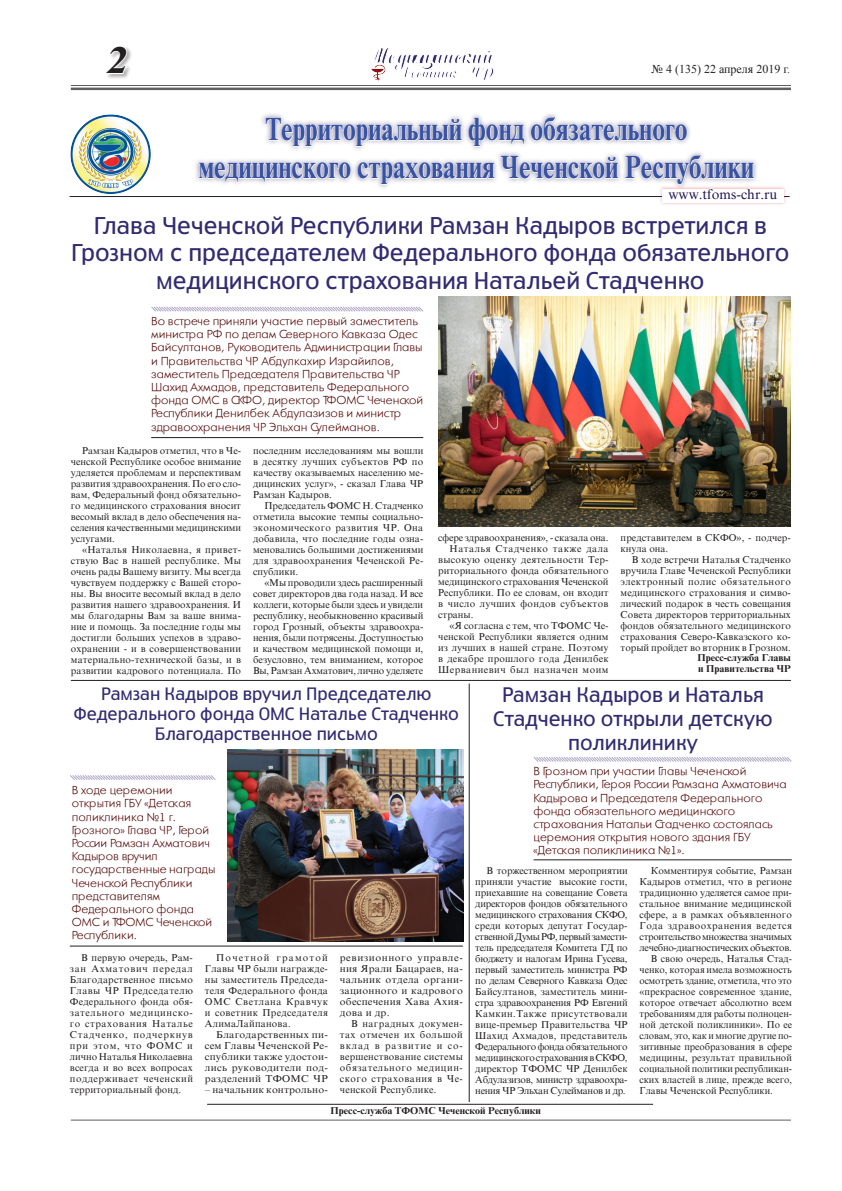
<style>
.page{position:relative;width:842px;height:1191px;background:#fff}
.page>*{position:absolute;margin:0;border:0;box-sizing:border-box;transform-origin:0 0}
.Текст_МЕДВЕСТ{font:italic 700 38.3px "Times NR Cyr";color:#231f20}
.Заг_МЕД_ВЕСТ{font:700 31.7px "Newton C";color:#3853a3;scale:.8 1}
.Стиль_абзаца_11{font:23px/27.6px "Truth CYR";color:#312b71;text-align:center}
.Стиль_абзаца_11-2{font:19.9px/23.9px "Truth CYR";color:#312b71;text-align:center}
.Стиль_абзаца_11-3{font:17px/20.4px "Truth CYR";color:#312b71;text-align:center}
.Текст_МЕДВЕСТ-2{font:14px "Times NR Cyr";color:#1f1350}
.t1{font:12px "Times New Roman";color:#231f20}
.ЛИД_новый{font:300 11px/13.2px "A Futura Orto Lt";color:#510000}
.Текст_МЕДВЕСТ-3{font:10px/11px "Times NR Cyr";letter-spacing:.005em;color:#231f20;text-align:justify}
.Текст_МЕДВЕСТ-4{font:10px/11px "Times NR Cyr";letter-spacing:.005em;color:#231f20;text-align:justify;scale:1.06 1}
.Текст_МЕДВЕСТ-5{font:700 10px "Times NR Cyr";color:#231f20}
.подпись_Мед_вест{font:700 10px "Times NR Cyr";color:#231f20}
</style>
<div class="page">
<hr style="left:71px;top:1119px;width:720px;height:1px;background:#5f5f62">
<div style="left:106px;top:45px;width:27px;height:35px;background:#231f20;opacity:.35"></div>
<svg style="left:106px;top:45px;width:25px;height:30px"></svg>
<hr style="left:71px;top:85px;width:720px;height:1px;background:#5f5f62">
<hr style="left:71px;top:88px;width:720px;height:2px;background:#5f5f62">
<svg style="left:374px;top:48px;width:120px;height:33px"></svg>
<img style="left:371px;top:64px;width:15px;height:17px">
<svg style="left:265px;top:116px;width:423px;height:31px"></svg>
<hr style="left:70px;top:196px;width:720px;height:1px;background:#231f20">
<div style="left:659px;top:185px;width:128px;height:20px;background:#ee2f2a;opacity:.42"></div>
<div style="left:662px;top:188px;width:122px;height:14px;background:#fff"></div>
<svg style="left:198px;top:154px;width:580px;height:46px"></svg>
<img style="left:70px;top:114px;width:81px;height:80px">
<svg style="left:151px;top:306px;width:272px;height:6px"></svg>
<svg style="left:70px;top:775px;width:146px;height:5px"></svg>
<hr style="left:151px;top:437px;width:272px;height:1px;background:#231f20">
<hr style="left:70px;top:945px;width:393px;height:1px;background:#231f20">
<img style="left:438px;top:297px;width:353px;height:229px">
<img style="left:228px;top:749px;width:235px;height:192px">
<hr style="left:71px;top:680px;width:720px;height:1px;background:#231f20">
<hr style="left:207px;top:1104px;width:446px;height:1px;background:#231f20">
<svg style="left:533px;top:757px;width:259px;height:5px"></svg>
<hr style="left:534px;top:859px;width:258px;height:1px;background:#231f20">
<hr style="left:469px;top:683px;width:1px;height:419px;background:#231f20">
<p class="Текст_МЕДВЕСТ" style="left:106px;top:40px;width:28px">2</p>
<p class="t1" style="left:651px;top:60px;width:140px">№ 4 (135) 22 апреля 2019 г.</p>
<p class="Заг_МЕД_ВЕСТ" style="left:265px;top:112px;width:529px">Территориальный фонд обязательного</p>
<p class="Заг_МЕД_ВЕСТ" style="left:199px;top:150px;width:696px">медицинского страхования Чеченской Республики</p>
<p class="Текст_МЕДВЕСТ-2" style="left:668px;top:186px;width:110px">www.tfoms-chr.ru</p>
<p class="Стиль_абзаца_11" style="left:71px;top:211px;width:720px">Глава Чеченской Республики Рамзан Кадыров встретился в<br>Грозном с председателем Федерального фонда обязательного медицинского страхования Натальей Стадченко</p>
<p class="ЛИД_новый" style="left:151px;top:315px;width:274px">Во встрече приняли участие первый заместитель министра РФ по делам Северного Кавказа Одес Байсултанов, Руководитель Администрации Главы и Правительства ЧР Абдулкахир Израйилов, заместитель Председателя Правительства ЧР Шахид Ахмадов, представитель Федерального фонда ОМС в СКФО, директор ТФОМС Чеченской Республики Денилбек Абдулазизов и министр здравоохранения ЧР Эльхан Сулейманов.</p>
<p class="Текст_МЕДВЕСТ-3" style="left:71px;top:445px;width:172px;text-indent:11px">Рамзан Кадыров отметил, что в Че&shy;ченской Республике особое внимание уделяется проблемам и перспективам развития здравоохранения. По его сло&shy;вам, Федеральный фонд обязательно&shy;го медицинского страхования вносит весомый вклад в дело обеспечения на&shy;селения качественными медицинскими услугами.</p>
<p class="Текст_МЕДВЕСТ-3" style="left:71px;top:544px;width:172px;text-indent:11px">«Наталья Николаевна, я привет&shy;ствую Вас в нашей республике. Мы очень рады Вашему визиту. Мы всегда чувствуем поддержку с Вашей сторо&shy;ны. Вы вносите весомый вклад в дело развития нашего здравоохранения. И мы благодарны Вам за ваше внима&shy;ние и помощь. За последние годы мы достигли больших успехов в здраво&shy;охранении - и в совершенствовании материально-технической базы, и в развитии кадрового потенциала. По</p>
<p class="Текст_МЕДВЕСТ-3" style="left:253px;top:445px;width:172px">последним исследованиям мы вошли в десятку лучших субъектов РФ по качеству оказываемых населению ме&shy;дицинских услуг», - сказал Глава ЧР Рамзан Кадыров.</p>
<p class="Текст_МЕДВЕСТ-3" style="left:253px;top:500px;width:172px;text-indent:11px">Председатель ФОМС Н. Стадченко отметила высокие темпы социально&shy;экономического развития ЧР. Она добавила, что последние годы озна&shy;меновались большими достижениями для здравоохранения Чеченской Ре&shy;спублики.</p>
<p class="Текст_МЕДВЕСТ-3" style="left:253px;top:577px;width:172px;text-indent:11px">«Мы проводили здесь расширенный совет директоров два года назад. И все коллеги, которые были здесь и увидели республику, необыкновенно красивый город Грозный, объекты здравоохра&shy;нения, были потрясены. Доступностью и качеством медицинской помощи и, безусловно, тем вниманием, которое Вы, Рамзан Ахматович, лично уделяете</p>
<p class="Текст_МЕДВЕСТ-3" style="left:438px;top:532px;width:172px">сфере здравоохранения», - сказала она.</p>
<p class="Текст_МЕДВЕСТ-3" style="left:438px;top:543px;width:172px;text-indent:11px">Наталья Стадченко также дала высокую оценку деятельности Тер&shy;риториального фонда обязательного медицинского страхования Чеченской Республики. По ее словам, он входит в число лучших фондов субъектов страны.</p>
<p class="Текст_МЕДВЕСТ-3" style="left:438px;top:620px;width:172px;text-indent:11px">«Я согласна с тем, что ТФОМС Че&shy;ченской Республики является одним из лучших в нашей стране. Поэтому в декабре прошлого года Денилбек Шерваниевич был назначен моим</p>
<p class="Текст_МЕДВЕСТ-3" style="left:621px;top:532px;width:172px">представителем в СКФО», - подчер&shy;кнула она.</p>
<p class="Текст_МЕДВЕСТ-3" style="left:621px;top:554px;width:172px;text-indent:11px">В ходе встречи Наталья Стадченко вручила Главе Чеченской Республики электронный полис обязательного медицинского страхования и симво&shy;лический подарок в честь совещания Совета директоров территориальных фондов обязательного медицинского страхования Северо-Кавказского ко&shy;торый пройдет во вторник в Грозном.</p>
<p class="подпись_Мед_вест" style="left:697px;top:652px;width:95px">Пресс-служба Главы</p>
<p class="подпись_Мед_вест" style="left:698px;top:663px;width:94px">и Правительства ЧР</p>
<p class="Стиль_абзаца_11-3" style="left:74px;top:683px;width:386px">Рамзан Кадыров вручил Председателю<br>Федерального фонда ОМС Наталье Стадченко<br>Благодарственное письмо</p>
<p class="ЛИД_новый" style="left:72px;top:784px;width:145px">В ходе церемонии открытия ГБУ «Детская поликлиника №1 г.<br>Грозного» Глава ЧР, Герой<br>России Рамзан Ахматович<br>Кадыров вручил государственные награды<br>Чеченской Республики представителям<br>Федерального фонда<br>ОМС и ТФОМС Чеченской<br>Республики.</p>
<p class="Текст_МЕДВЕСТ-3" style="left:70px;top:952px;width:125px;text-indent:11px">В первую очередь, Рам&shy;зан Ахматович передал Благодарственное письмо Главы ЧР Председателю Федерального фонда обя&shy;зательного медицинско&shy;го страхования Наталье Стадченко, подчеркнув при этом, что ФОМС и лично Наталья Николаевна всегда и во всех вопросах поддерживает чеченский территориальный фонд.</p>
<p class="Текст_МЕДВЕСТ-3" style="left:205px;top:952px;width:124px;text-indent:11px">Почетной грамотой Главы ЧР были награжде&shy;ны заместитель Председа&shy;теля Федерального фонда ОМС Светлана Кравчук и советник Председателя АлимаЛайпанова.</p>
<p class="Текст_МЕДВЕСТ-4" style="left:205px;top:1029px;width:118px;text-indent:11px">Благодарственных пи&shy;сем Главы Чеченской Ре&shy;спублики также удостои&shy;лись руководители под&shy;разделений ТФОМС ЧР</p>
<p class="Текст_МЕДВЕСТ-4" style="left:205px;top:1084px;width:118px">– начальник контрольно-</p>
<p class="Текст_МЕДВЕСТ-4" style="left:340px;top:952px;width:118px">ревизионного управле&shy;ния Ярали Бацараев, на&shy;чальник отдела органи&shy;зационного и кадрового обеспечения Хава Ахия&shy;дова и др.</p>
<p class="Текст_МЕДВЕСТ-3" style="left:340px;top:1018px;width:124px;text-indent:11px">В наградных докумен&shy;тах отмечен их большой вклад в развитие и со&shy;вершенствование системы обязательного медицин&shy;ского страхования в Че&shy;ченской Республике.</p>
<p class="Стиль_абзаца_11-2" style="left:493px;top:683px;width:281px">Рамзан Кадыров и Наталья<br>Стадченко открыли детскую поликлинику</p>
<p class="ЛИД_новый" style="left:534px;top:765px;width:255px">В Грозном при участии Главы Чеченской Республики, Героя России Рамзана Ахматовича Кадырова и Председателя Федерального фонда обязательного медицинского страхования Натальи Стадченко состоялась церемония открытия нового здания ГБУ «Детская поликлиника №1».</p>
<p class="Текст_МЕДВЕСТ-3" style="left:475px;top:865px;width:154px;text-indent:11px">В торжественном мероприятии приняли участие высокие гости, приехавшие на совещание Совета директоров фондов обязательного медицинского страхования СКФО, среди которых депутат Государ&shy;ственной Думы РФ, первый замести&shy;тель председателя Комитета ГД по бюджету и налогам Ирина Гусева, первый заместитель министра РФ по делам Северного Кавказа Одес Байсултанов, заместитель мини&shy;стра здравоохранения РФ Евгений Камкин.Также присутствовали вице-премьер Правительства ЧР Шахид Ахмадов, представитель Федерального фонда обязательного медицинского страхования в СКФО, директор ТФОМС ЧР Денилбек Абдулазизов, министр здравоохра&shy;нения ЧР Эльхан Сулейманов и др.</p>
<p class="Текст_МЕДВЕСТ-3" style="left:640px;top:865px;width:154px;text-indent:11px">Комментируя событие, Рамзан Кадыров отметил, что в регионе традиционно уделяется самое при&shy;стальное внимание медицинской сфере, а в рамках объявленного Года здравоохранения ведется строительство множества значимых лечебно-диагностических объектов.</p>
<p class="Текст_МЕДВЕСТ-3" style="left:640px;top:953px;width:154px;text-indent:11px">В свою очередь, Наталья Стад&shy;ченко, которая имела возможность осмотреть здание, отметила, что это «прекрасное современное здание, которое отвечает абсолютно всем требованиям для работы полноцен&shy;ной детской поликлиники». По ее словам, это, как и многие другие по&shy;зитивные преобразования в сфере медицины, результат правильной социальной политики республикан&shy;ских властей в лице, прежде всего, Главы Чеченской Республики.</p>
<p class="Текст_МЕДВЕСТ-5" style="left:331px;top:1105px;width:212px">Пресс-служба ТФОМС Чеченской Республики</p>
</div>
